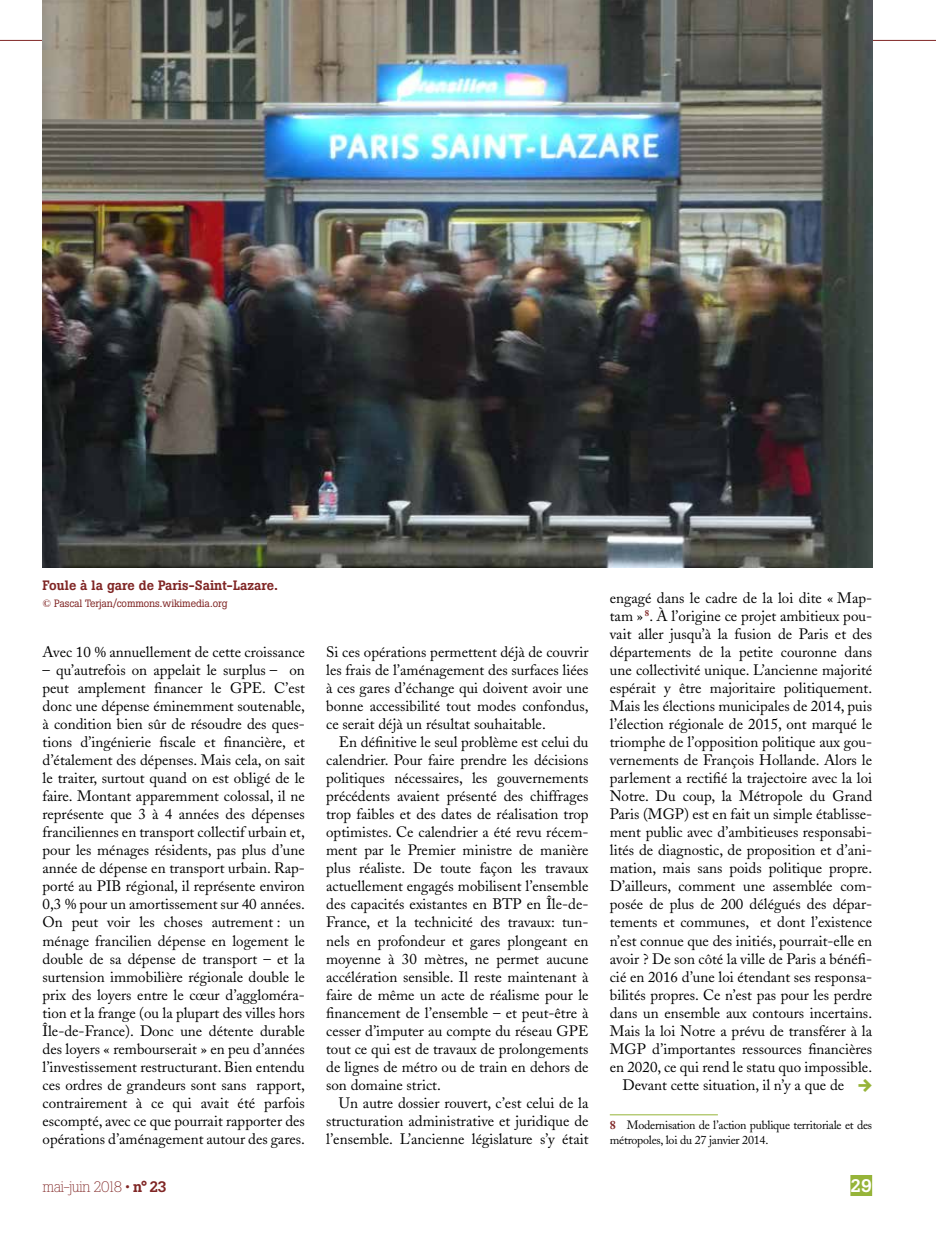
<style>
.page{position:relative;width:936px;height:1234px;background:#fff}
.page>*{position:absolute;margin:0;border:0;box-sizing:border-box;transform-origin:0 0}
.t1{font:500 18px "Boton";color:#fff}
.t2{font:18px "Flesh Plain";color:#96b439}
.t3{font:15px/18px "Adobe Caslon";color:#000;text-align:justify}
.t4{font:300 15px "Boton";letter-spacing:-.05em;color:#802625}
.t5{font:500 13.5px "Boton";color:#802625}
.t6{font:12px/14.4px "Adobe Caslon";letter-spacing:-.02em;color:#000}
.t7{font:10.5px "Boton";letter-spacing:-.01em;color:#802625}
.s1{font-weight:700;color:#802625}
.s2{font-weight:500}
</style>
<div class="page">
<div style="left:850px;top:1174px;width:22px;height:21px;background:#96b439"></div>
<hr style="left:0;top:40px;width:935px;height:1px;background:#802625">
<hr style="left:609px;top:1114px;width:108px;height:1px;background:#96b439">
<img style="left:43px;top:0;width:829px;height:567px">
<p class="t5" style="left:43px;top:577px;width:237px">Foule à la gare de Paris-Saint-Lazare.</p>
<p class="t7" style="left:43px;top:597px;width:186px">© Pascal Terjan/commons.wikimedia.org</p>
<p class="t3" style="left:43px;top:643px;width:264px">Avec 10 % annuellement de cette croissance</p>
<p class="t3" style="left:43px;top:661px;width:264px">– qu’autrefois on appelait le surplus – on peut amplement financer le GPE. C’est donc une dépense éminemment soutenable, à condition bien sûr de résoudre des ques&shy;tions d’ingénierie fiscale et financière, et d’étalement des dépenses. Mais cela, on sait le traiter, surtout quand on est obligé de le faire. Montant apparemment colossal, il ne représente que 3 à 4 années des dépenses franciliennes en transport collectif urbain et, pour les ménages résidents, pas plus d’une année de dépense en transport urbain. Rap&shy;porté au PIB régional, il représente environ 0,3 % pour un amortissement sur 40 années.<br>On peut voir les choses autrement : un ménage francilien dépense en logement le double de sa dépense de transport – et la surtension immobilière régionale double le prix des loyers entre le cœur d’aggloméra&shy;tion et la frange (ou la plupart des villes hors Île-de-France). Donc une détente durable des loyers « rembourserait » en peu d’années l’investissement restructurant. Bien entendu ces ordres de grandeurs sont sans rapport, contrairement à ce qui avait été parfois escompté, avec ce que pourrait rapporter des opérations d’aménagement autour des gares.</p>
<p class="t3" style="left:326px;top:643px;width:264px">Si ces opérations permettent déjà de couvrir les frais de l’aménagement des surfaces liées à ces gares d’échange qui doivent avoir une bonne accessibilité tout modes confondus, ce serait déjà un résultat souhaitable.</p>
<p class="t3" style="left:326px;top:733px;width:264px;text-indent:13px">En définitive le seul problème est celui du calendrier. Pour faire prendre les décisions politiques nécessaires, les gouvernements précédents avaient présenté des chiffrages trop faibles et des dates de réalisation trop optimistes. Ce calendrier a été revu récem&shy;ment par le Premier ministre de manière plus réaliste. De toute façon les travaux actuellement engagés mobilisent l’ensemble des capacités existantes en BTP en Île-de-France, et la technicité des travaux: tun&shy;nels en profondeur et gares plongeant en moyenne à 30 mètres, ne permet aucune accélération sensible. Il reste maintenant à faire de même un acte de réalisme pour le financement de l’ensemble – et peut-être à cesser d’imputer au compte du réseau GPE tout ce qui est de travaux de prolongements de lignes de métro ou de train en dehors de son domaine strict.</p>
<p class="t3" style="left:326px;top:1093px;width:264px;text-indent:13px">Un autre dossier rouvert, c’est celui de la structuration administrative et juridique de l’ensemble. L’ancienne législature s’y était</p>
<p class="t3" style="left:609px;top:589px;width:264px">engagé dans le cadre de la loi dite « Map-</p>
<p class="t3" style="left:609px;top:607px;width:264px">tam » <sup>8</sup>. À l’origine ce projet ambitieux pou-</p>
<p class="t3" style="left:609px;top:625px;width:264px">vait aller jusqu’à la fusion de Paris et des</p>
<p class="t3" style="left:609px;top:643px;width:264px">départements de la petite couronne dans</p>
<p class="t3" style="left:609px;top:661px;width:264px">une collectivité unique. L’ancienne majorité</p>
<p class="t3" style="left:609px;top:679px;width:264px">espérait y être majoritaire politiquement.</p>
<p class="t3" style="left:609px;top:697px;width:264px">Mais les élections municipales de 2014, puis</p>
<p class="t3" style="left:609px;top:715px;width:264px">l’élection régionale de 2015, ont marqué le</p>
<p class="t3" style="left:609px;top:733px;width:264px">triomphe de l’opposition politique aux gou-</p>
<p class="t3" style="left:609px;top:751px;width:264px">vernements de François Hollande. Alors le</p>
<p class="t3" style="left:609px;top:769px;width:264px">parlement a rectifié la trajectoire avec la loi</p>
<p class="t3" style="left:609px;top:787px;width:264px">Notre. Du coup, la Métropole du Grand</p>
<p class="t3" style="left:609px;top:805px;width:264px">Paris (MGP) est en fait un simple établisse-</p>
<p class="t3" style="left:609px;top:823px;width:264px">ment public avec d’ambitieuses responsabi-</p>
<p class="t3" style="left:609px;top:841px;width:264px">lités de diagnostic, de proposition et d’ani-</p>
<p class="t3" style="left:609px;top:859px;width:264px">mation, mais sans poids politique propre.</p>
<p class="t3" style="left:609px;top:877px;width:264px">D’ailleurs, comment une assemblée com-</p>
<p class="t3" style="left:609px;top:895px;width:264px">posée de plus de 200 délégués des dépar-</p>
<p class="t3" style="left:609px;top:913px;width:264px">tements et communes, et dont l’existence</p>
<p class="t3" style="left:609px;top:931px;width:264px">n’est connue que des initiés, pourrait-elle en</p>
<p class="t3" style="left:609px;top:949px;width:264px">avoir ? De son côté la ville de Paris a bénéfi-</p>
<p class="t3" style="left:609px;top:967px;width:264px">cié en 2016 d’une loi étendant ses responsa-</p>
<p class="t3" style="left:609px;top:985px;width:264px">bilités propres. Ce n’est pas pour les perdre</p>
<p class="t3" style="left:609px;top:1003px;width:264px">dans un ensemble aux contours incertains.</p>
<p class="t3" style="left:609px;top:1021px;width:264px">Mais la loi Notre a prévu de transférer à la</p>
<p class="t3" style="left:609px;top:1039px;width:264px">MGP d’importantes ressources financières</p>
<p class="t3" style="left:609px;top:1057px;width:264px">en 2020, ce qui rend le statu quo impossible.</p>
<p class="t3" style="left:622px;top:1075px;width:223px">Devant cette situation, il n’y a que de</p>
<p class="t6" style="left:609px;top:1117px;width:264px"><span class="s1">8</span> Modernisation de l’action publique territoriale et des métropoles, loi du 27 janvier 2014.</p>
<p class="t2" style="left:856px;top:1074px;width:19px">w</p>
<p class="t4" style="left:43px;top:1177px;width:126px">mai-juin 2018 • <span class="s2">n° 23</span></p>
<p class="t1" style="left:850px;top:1174px;width:23px">29</p>
</div>
